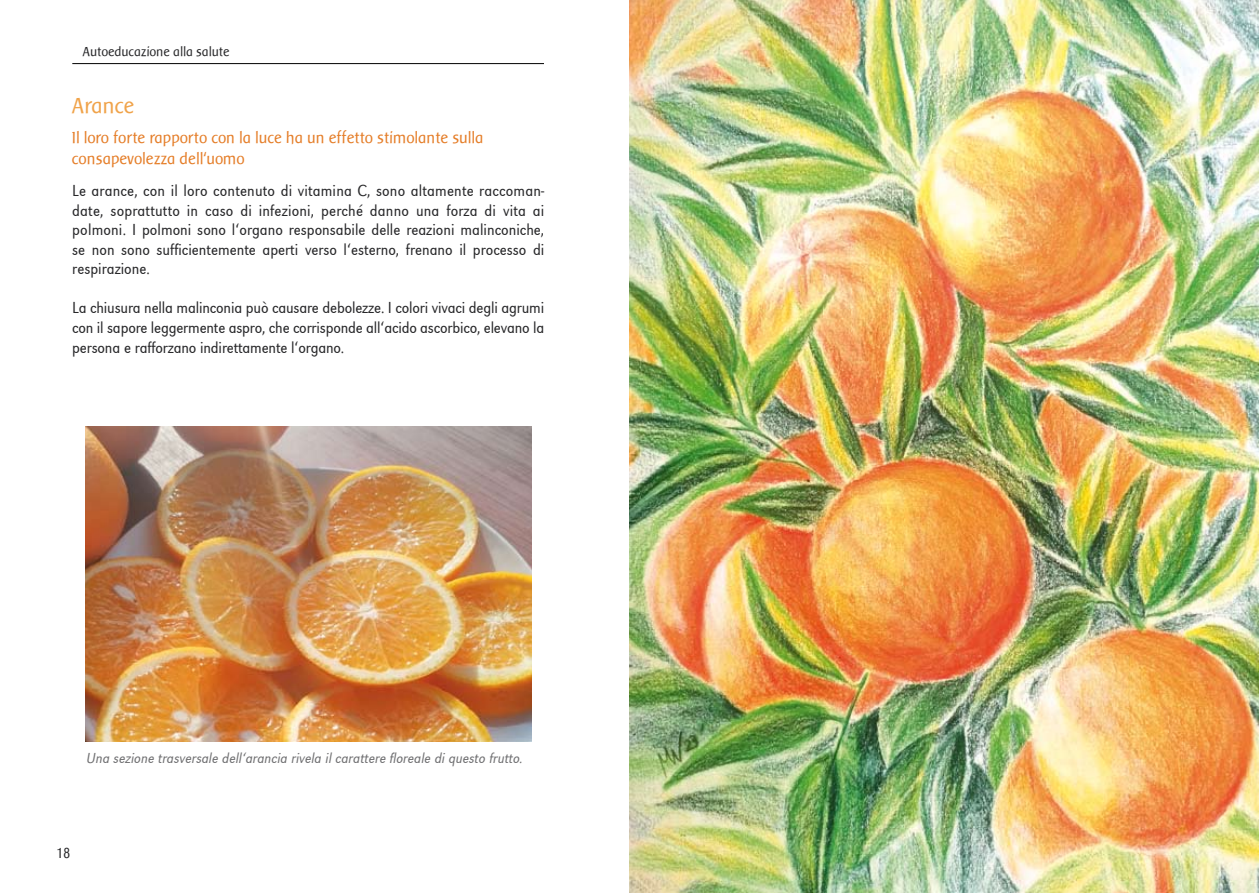
<style>
.page{position:relative;width:1259px;height:893px;background:#fff}
.page>*{position:absolute;margin:0;border:0;box-sizing:border-box;transform-origin:0 0}
.t1{font:22.5px "Baar Sophia";color:#f0a34a}
.t2{font:300 16.5px/19.5px "URW Grotesk Ext Nar";letter-spacing:-.005em;color:#28282a;text-align:justify}
.t3{font:16.5px/21px "Baar Sophia";color:#e57e29}
.t4{font:italic 300 15px "URW Grotesk Ext Nar";color:#707072}
.t5{font:300 15px "URW Grotesk Ext Nar";color:#28282a}
.t6{font:13.5px "Baar Sophia";color:#28282a}
</style>
<div class="page">
<img style="left:85px;top:426px;width:447px;height:315px">
<img style="left:629px;top:0;width:630px;height:893px">
<hr style="left:72px;top:63px;width:472px;height:1px;background:#000">
<p class="t6" style="left:83px;top:45px;width:148px">Autoeducazione alla salute</p>
<h1 class="t1" style="left:72px;top:94px;width:64px">Arance</h1>
<p class="t3" style="left:72px;top:127px;width:413px">Il loro forte rapporto con la luce ha un effetto stimolante sulla consapevolezza dell‘uomo</p>
<p class="t2" style="left:72px;top:181px;width:473px">Le arance, con il loro contenuto di vitamina C, sono altamente raccoman&shy;date, soprattutto in caso di infezioni, perché danno una forza di vita ai polmoni. I polmoni sono l‘organo responsabile delle reazioni malinconiche, se non sono sufficientemente aperti verso l‘esterno, frenano il processo di respirazione.</p>
<p class="t2" style="left:72px;top:297px;width:473px;line-height:20.1px">La chiusura nella malinconia può causare debolezze. I colori vivaci degli agrumi con il sapore leggermente aspro, che corrisponde all‘acido ascorbico, elevano la persona e rafforzano indirettamente l‘organo.</p>
<p class="t4" style="left:86px;top:749px;width:441px">Una sezione trasversale dell‘arancia rivela ilcarattere floreale diquesto frutto.</p>
<p class="t5" style="left:56px;top:844px;width:16px">18</p>
</div>
